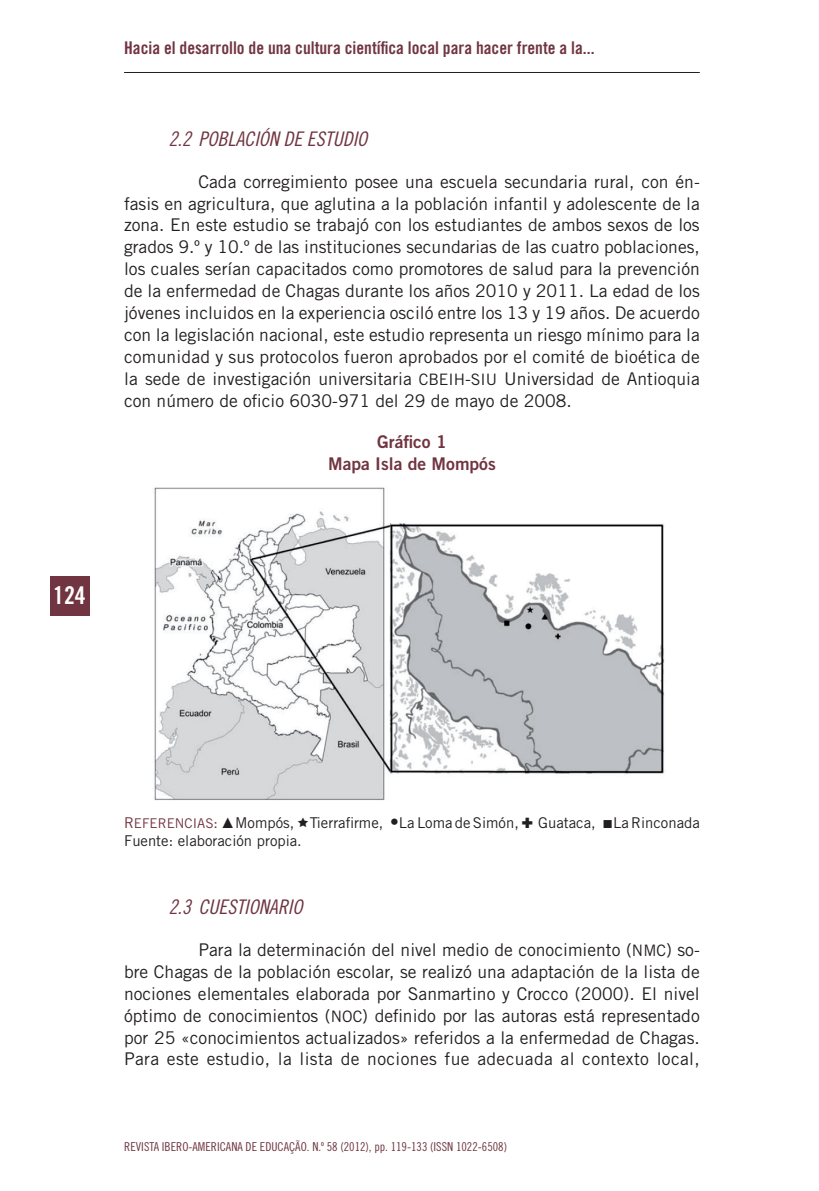
<style>
.page{position:relative;width:819px;height:1191px;background:#fff}
.page>*{position:absolute;margin:0;border:0;box-sizing:border-box;transform-origin:0 0}
.t1{font:24.5px "Trade Gothic Bold Cond Twenty";color:#fff}
.t2{font:20.12px "Trade Gothic Cond Eighteen Obl";color:#703540}
.t3{font:19.25px "Trade Gothic Cond Eighteen";color:#fff}
.t4{font:17.5px/21.9px "Trade Gothic";color:#231f20;text-align:justify}
.t5{font:17.5px "Trade Gothic Bold Cond Twenty";color:#703540}
.t6{font:17.5px/21.9px "Trade Gothic Bold Two";color:#703540;text-align:center}
.t7{font:14.88px "Trade Gothic";color:#231f20}
.t8{font:12.25px "Trade Gothic Cond Eighteen";color:#703540}
.s1{font-family:"Trade Gothic SC900";font-size:15.75px}
.s2{font-family:"Trade Gothic SC900"}
.s3{font-family:"Trade Gothic SC900";color:#703540}
.s4{font-family:"Trade Gothic SC900";font-size:13.47px;color:#703540}
.s5{font-family:"Times New Roman"}
.s6{font-size:17.5px}
.s7{font-family:"Times New Roman";font-size:17.5px}
</style>
<div class="page">
<hr style="left:124px;top:72px;width:575px;height:1px;background:#231f20">
<div style="left:50px;top:576px;width:39px;height:39px;background:#703540"></div>
<img style="left:154px;top:487px;width:511px;height:314px">
<p class="t5" style="left:124px;top:37px;width:472px">Hacia el desarrollo de una cultura científica local para hacer frente a la...</p>
<p class="t2" style="left:169px;top:127px;width:200px">2.2 POBLACIÓN DE ESTUDIO</p>
<p class="t4" style="left:124px;top:170px;width:577px;text-indent:74px">Cada corregimiento posee una escuela secundaria rural, con én&shy;fasis en agricultura, que aglutina a la población infantil y adolescente de la zona. E n este estudio se trabajó con los estudiantes de ambos sexos de los grados 9.º y 10.º de las instituciones secundarias de las cuatro poblaciones, los cuales serían capacitados como promotores de salud para la prevención de la enfermedad de Chagas durante los años 2010 y 2011. La edad de los jóvenes incluidos en la experiencia osciló entre los 13 y 19 años. De acuerdo con la legislación nacional, este estudio representa un riesgo mínimo para la comunidad y sus protocolos fueron aprobados por el comité de bioética de la sede de investigación universitaria <span class="s1">CBEIH</span><span class="s2">-</span><span class="s1">SIU</span> Universidad de Antioquia con número de oficio 6030-971 del 29 de mayo de 2008.</p>
<p class="t6" style="left:328px;top:431px;width:169px">Gráfico 1<br>Mapa Isla de Mompós</p>
<h1 class="t1" style="left:53px;top:580px;width:34px">124</h1>
<p class="t3" style="left:57px;top:584px;width:27px">124</p>
<p class="t7" style="left:124px;top:813px;width:396px"><span class="s3">R</span> <span class="s4">EFERENCIAS</span><span class="s3">:</span> <span class="s5">▲</span>Mompós, Tierrafirme, ●<span class="s6">•</span>La Loma de Simón,</p>
<p class="t7" style="left:538px;top:813px;width:163px">Guataca, <span class="s7">■</span>La Rinconada</p>
<p class="t7" style="left:124px;top:831px;width:179px">Fuente: elaboración propia.</p>
<p class="t2" style="left:169px;top:895px;width:135px">2.3 C UESTIONARIO</p>
<p class="t4" style="left:124px;top:938px;width:577px;text-indent:74px">Para la determinación del nivel medio de conocimiento (<span class="s1">NMC</span>) so&shy;bre Chagas de la población escolar, se realizó una adaptación de la lista de nociones elementales elaborada por Sanmartino y Crocco (2000). E l nivel óptimo de conocimientos (<span class="s1">NOC</span>) definido por las autoras está representado por 25 «conocimientos actualizados» referidos a la enfermedad de Chagas.<br>Para este estudio, la lista de nociones fue adecuada al contexto local,</p>
<p class="t8" style="left:124px;top:1139px;width:384px">REVISTA IBERO-AMERICANA DE EDUCAÇÃO. N.º 58 (2012), pp. 119-133 (ISSN 1022-6508)</p>
</div>
